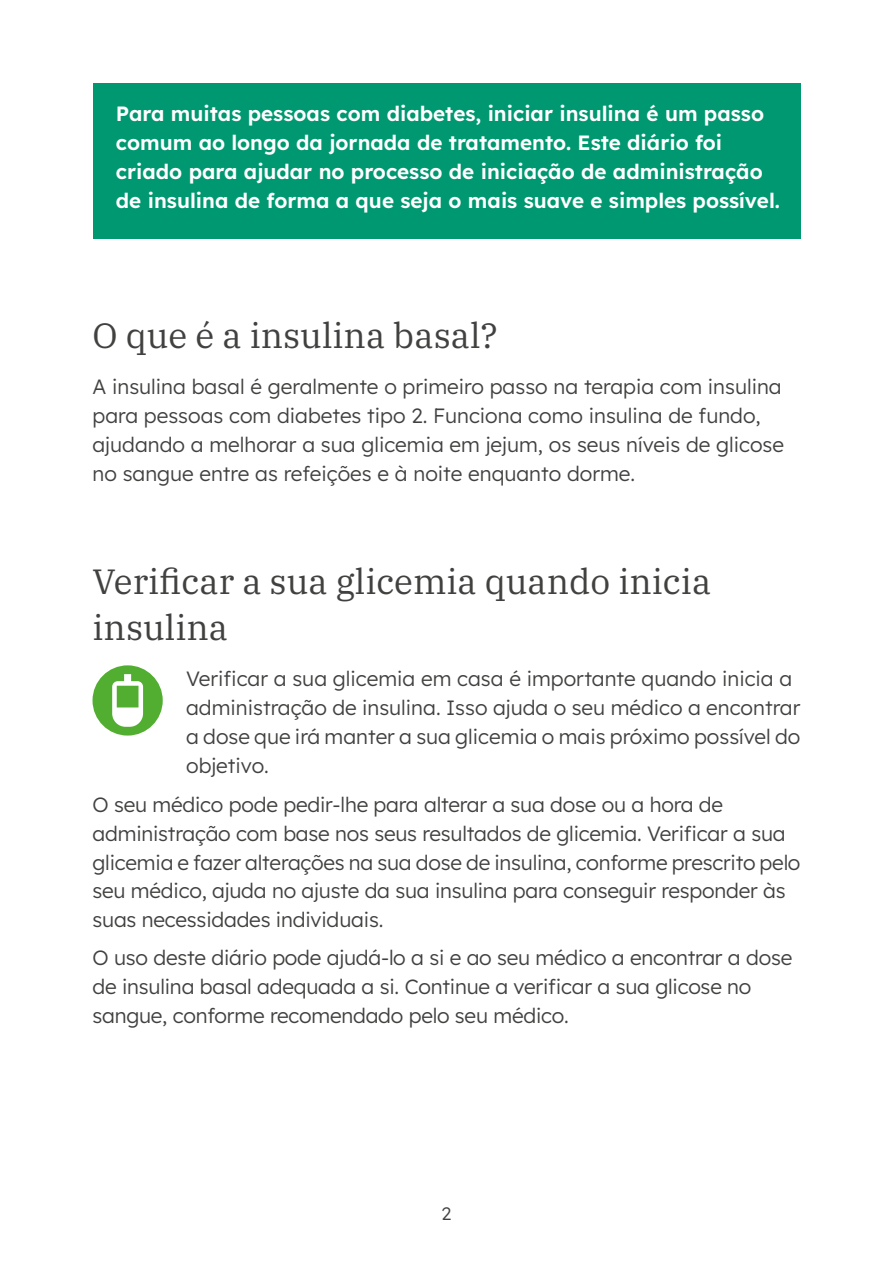
<style>
.page{position:relative;width:893px;height:1263px;background:#fff}
.page>*{position:absolute;margin:0;border:0;box-sizing:border-box;transform-origin:0 0}
.t1{font:35.1px/45.5px "IBM Plex Serif";color:#414140}
.t2{font:300 20.7px/29px "Lexend";letter-spacing:-.01em;color:#414140}
.t3{font:600 20.7px/29px "Lexend";color:#fff}
.t4{font:300 18px "Lexend";color:#414140}
</style>
<div class="page">
<div style="left:93px;top:665px;width:70px;height:70px;background:#51ae30;border-radius:50%"></div>
<svg style="left:112px;top:674px;width:31px;height:53px"></svg>
<div style="left:93px;top:83px;width:707px;height:156px;background:#009870"></div>
<p class="t3" style="left:116px;top:98px;width:666px">Para muitas pessoas com diabetes, iniciar insulina é um passo comum ao longo da jornada de tratamento. Este diário foi criado para ajudar no processo de iniciação de administração de insulina de forma a que seja o mais suave e simples possível.</p>
<h1 class="t1" style="left:93px;top:310px;width:407px">O que é a insulina basal?</h1>
<p class="t2" style="left:93px;top:371px;width:693px">A insulina basal é geralmente o primeiro passo na terapia com insulina para pessoas com diabetes tipo 2. Funciona como insulina de fundo, ajudando a melhorar a sua glicemia em jejum, os seus níveis de glicose no sangue entre as refeições e à noite enquanto dorme.</p>
<h1 class="t1" style="left:93px;top:556px;width:620px">Verificar a sua glicemia quando inicia insulina</h1>
<p class="t2" style="left:186px;top:663px;width:616px">Verificar a sua glicemia em casa é importante quando inicia a administração de insulina. Isso ajuda o seu médico a encontrar a dose que irá manter a sua glicemia o mais próximo possível do objetivo.</p>
<p class="t2" style="left:93px;top:789px;width:709px">O seu médico pode pedir-lhe para alterar a sua dose ou a hora de administração com base nos seus resultados de glicemia. Verificar a sua glicemia e fazer alterações na sua dose de insulina, conforme prescrito pelo seu médico, ajuda no ajuste da sua insulina para conseguir responder às suas necessidades individuais.</p>
<p class="t2" style="left:93px;top:942px;width:701px">O uso deste diário pode ajudá-lo a si e ao seu médico a encontrar a dose de insulina basal adequada a si. Continue a verificar a sua glicose no sangue, conforme recomendado pelo seu médico.</p>
<p class="t4" style="left:442px;top:1201px;width:11px">2</p>
</div>
